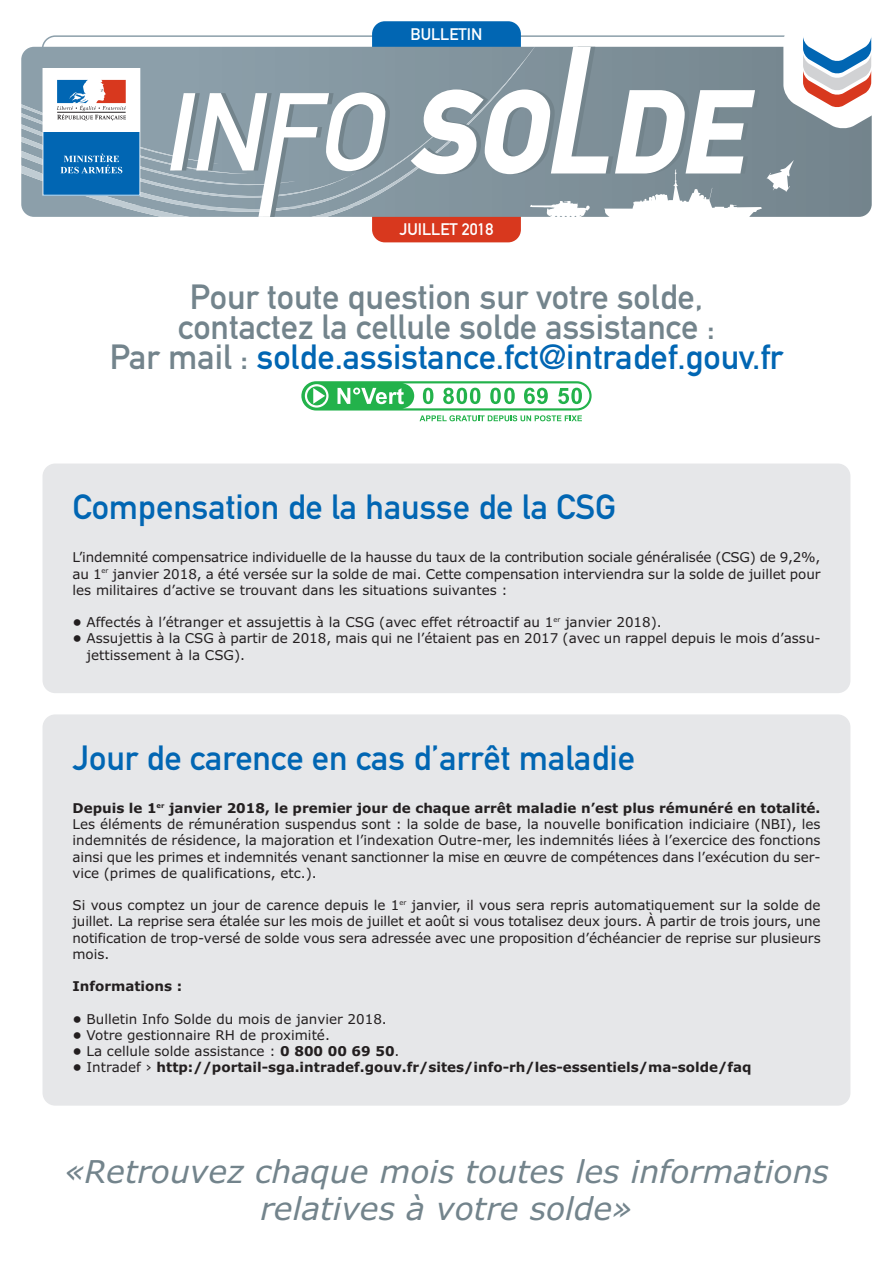
<style>
.page{position:relative;width:893px;height:1263px;background:#fff}
.page>*{position:absolute;margin:0;border:0;box-sizing:border-box;transform-origin:0 0}
.t1{font:34.5px/30px "DIN Mittelschrift";color:#73848c;text-align:center}
.t2{font:34.5px "DIN Mittelschrift";color:#0166b3}
.t3{font:italic 31.5px/37.8px "Verdana";color:#73848c;text-align:center}
.t4{font:16.5px "DIN Mittelschrift";color:#fff}
.t5{font:13.5px/16.2px "Verdana";color:#231f20;text-align:justify}
.t6{font:700 13.5px "Verdana";color:#231f20}
.s1{color:#0166b3}
.s2{font-weight:700}
.s3{font-weight:400}
</style>
<div class="page">
<svg style="left:42px;top:35px;width:330px;height:12px"></svg>
<div style="left:372px;top:204px;width:149px;height:38px;background:#d8381e;border-radius:13px"></div>
<div style="left:372px;top:21px;width:149px;height:39px;background:#0166b3;border-radius:13px"></div>
<svg style="left:161px;top:43px;width:360px;height:184px"></svg>
<svg style="left:21px;top:47px;width:390px;height:170px;background:#8ea0ab"></svg>
<svg style="left:170px;top:92px;width:221px;height:125px"></svg>
<svg style="left:411px;top:26px;width:461px;height:198px"></svg>
<svg style="left:43px;top:68px;width:97px;height:128px"></svg>
<svg style="left:301px;top:381px;width:291px;height:29px"></svg>
<svg style="left:305px;top:384px;width:24px;height:24px"></svg>
<svg style="left:337px;top:383px;width:252px;height:25px"></svg>
<svg style="left:420px;top:415px;width:162px;height:6px"></svg>
<div style="left:43px;top:714px;width:807px;height:392px;background:#e6e7e9;border-radius:13px"></div>
<div style="left:43px;top:463px;width:807px;height:230px;background:#e6e7e9;border-radius:13px"></div>
<p class="t4" style="left:411px;top:28px;width:73px">BULLETIN</p>
<p class="t4" style="left:399px;top:223px;width:96px">JUILLET 2018</p>
<h1 class="t1" style="left:110px;top:286px;width:675px">Pour toute question sur votre solde,<br>contactez la cellule solde assistance :<br>Par mail : <span class="s1">solde.assistance.fct@intradef.gouv.fr</span></h1>
<h1 class="t2" style="left:73px;top:494px;width:545px">Compensation de la hausse de la CSG</h1>
<p class="t5" style="left:73px;top:550px;width:750px">L’indemnité compensatrice individuelle de la hausse du taux de la contribution sociale généralisée (CSG) de 9,2%, au 1<sup>er</sup> janvier 2018, a été versée sur la solde de mai. Cette compensation interviendra sur la solde de juillet pour les militaires d’active se trouvant dans les situations suivantes :</p>
<p class="t5" style="left:73px;top:615px;width:591px"><span class="s2">•</span> Affectés à l’étranger et assujettis à la CSG (avec effet rétroactif au 1<sup>er</sup> janvier 2018).</p>
<p class="t5" style="left:87px;top:631px;width:736px;text-indent:-14px"><span class="s2">•</span> Assujettis à la CSG à partir de 2018, mais qui ne l’étaient pas en 2017 (avec un rappel depuis le mois d’assu&shy;jettissement à la CSG).</p>
<h1 class="t2" style="left:73px;top:745px;width:564px">Jour de carence en cas d’arrêt maladie</h1>
<p class="t5" style="left:73px;top:801px;width:750px"><span class="s2">Depuis le 1</span><sup>er</sup> <span class="s2">janvier 2018, le premier jour de chaque arrêt maladie n’est plus rémunéré en totalité.<br></span>Les éléments de rémunération suspendus sont : la solde de base, la nouvelle bonification indiciaire (NBI), les indemnités de résidence, la majoration et l’indexation Outre-mer, les indemnités liées à l’exercice des fonctions ainsi que les primes et indemnités venant sanctionner la mise en œuvre de compétences dans l’exécution du ser&shy;vice (primes de qualifications, etc.).</p>
<p class="t5" style="left:73px;top:898px;width:750px">Si vous comptez un jour de carence depuis le 1<sup>er</sup> janvier, il vous sera repris automatiquement sur la solde de juillet. La reprise sera étalée sur les mois de juillet et août si vous totalisez deux jours. À partir de trois jours, une notification de trop-versé de solde vous sera adressée avec une proposition d’échéancier de reprise sur plusieurs mois.</p>
<p class="t6" style="left:73px;top:981px;width:111px">Informations :</p>
<p class="t5" style="left:73px;top:1012px;width:316px"><span class="s2">•</span> Bulletin Info Solde du mois de janvier 2018.</p>
<p class="t5" style="left:73px;top:1028px;width:259px"><span class="s2">•</span> Votre gestionnaire RH de proximité.</p>
<p class="t5" style="left:73px;top:1044px;width:329px"><span class="s2">•</span> La cellule solde assistance : <span class="s2">0 800 00 69 50</span>.</p>
<p class="t6" style="left:73px;top:1062px;width:681px">• <span class="s3">Intradef ›</span> http://portail-sga.intradef.gouv.fr/sites/info-rh/les-essentiels/ma-solde/faq</p>
<h2 class="t3" style="left:64px;top:1153px;width:766px">«Retrouvez chaque mois toutes les informations relatives à votre solde»</h2>
</div>
